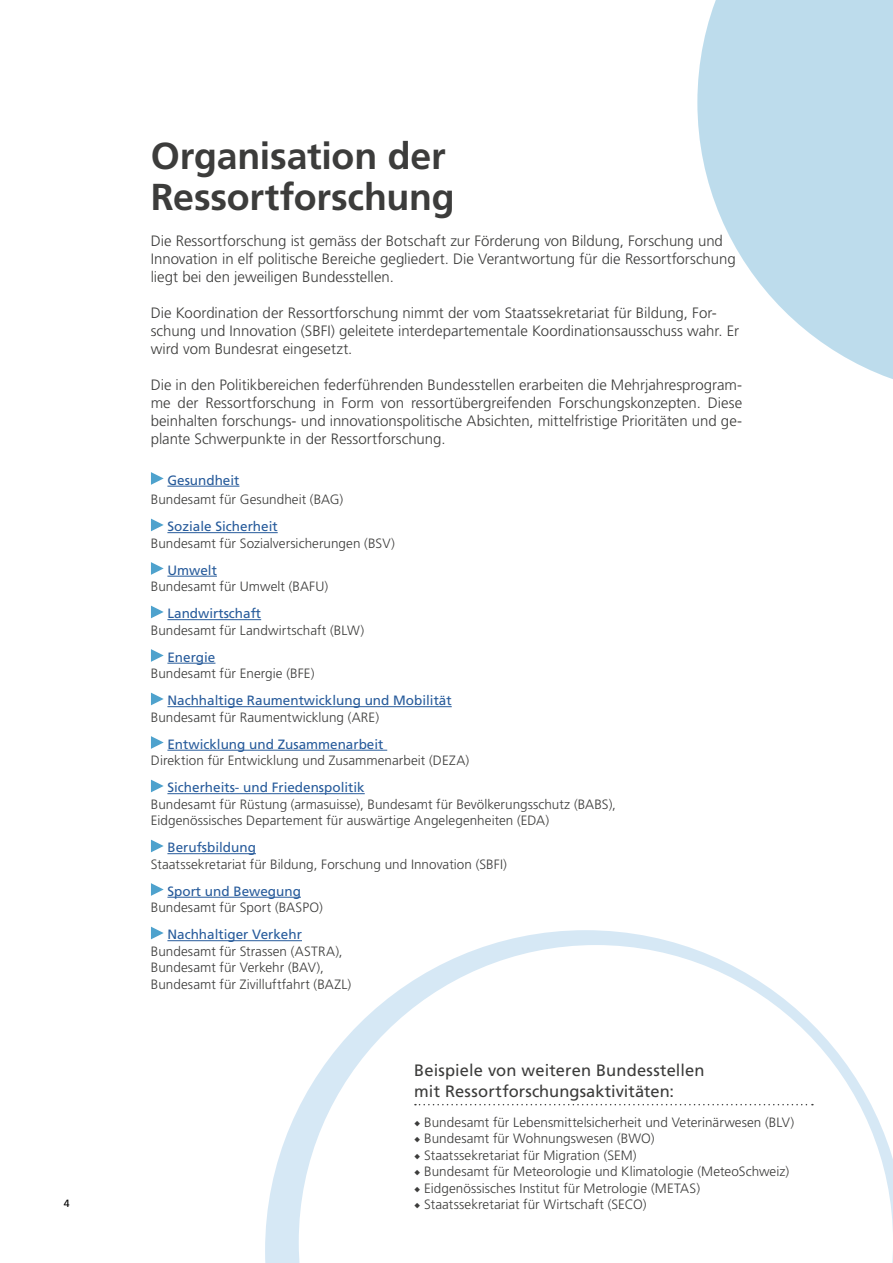
<style>
.page{position:relative;width:893px;height:1263px;background:#fff}
.page>*{position:absolute;margin:0;border:0;box-sizing:border-box;transform-origin:0 0}
.t1{font:700 37.5px/40.5px "Frutiger LT Std";letter-spacing:-.005em;color:#3c3c3b}
.t2{font:16.5px/21px "Frutiger LT Std";letter-spacing:.01em;color:#3c3c3b}
.t3{font:300 15px/18px "Frutiger LT Std";color:#3c3c3b}
.t4{font:300 13.5px/16.5px "Frutiger LT Std";color:#3c3c3b}
.t5{font:13.5px "Frutiger LT Std";color:#275b9b}
.t6{font:10.5px "Frutiger LT Std";color:#000}
.s1{font-family:"Minion Pro";font-weight:400}
</style>
<div class="page">
<svg style="left:697px;top:0;width:196px;height:379px;fill:#bddcec"></svg>
<hr style="left:167px;top:486px;width:72px;height:1px;background:#275b9b">
<hr style="left:167px;top:532px;width:111px;height:1px;background:#275b9b">
<hr style="left:167px;top:576px;width:50px;height:1px;background:#275b9b">
<hr style="left:167px;top:619px;width:94px;height:1px;background:#275b9b">
<hr style="left:167px;top:663px;width:48px;height:1px;background:#275b9b">
<hr style="left:167px;top:706px;width:285px;height:1px;background:#275b9b">
<hr style="left:167px;top:750px;width:220px;height:1px;background:#275b9b">
<hr style="left:167px;top:793px;width:198px;height:1px;background:#275b9b">
<hr style="left:167px;top:853px;width:89px;height:1px;background:#275b9b">
<hr style="left:167px;top:897px;width:134px;height:1px;background:#275b9b">
<hr style="left:167px;top:940px;width:135px;height:1px;background:#275b9b">
<svg style="left:151px;top:472px;width:13px;height:13px"></svg>
<svg style="left:151px;top:519px;width:13px;height:12px"></svg>
<svg style="left:151px;top:562px;width:13px;height:13px"></svg>
<svg style="left:151px;top:606px;width:13px;height:12px"></svg>
<svg style="left:151px;top:649px;width:13px;height:13px"></svg>
<svg style="left:151px;top:693px;width:13px;height:12px"></svg>
<svg style="left:151px;top:736px;width:13px;height:13px"></svg>
<svg style="left:151px;top:780px;width:13px;height:12px"></svg>
<svg style="left:151px;top:840px;width:13px;height:12px"></svg>
<svg style="left:151px;top:883px;width:13px;height:13px"></svg>
<svg style="left:151px;top:927px;width:13px;height:12px"></svg>
<svg style="left:265px;top:930px;width:416px;height:333px"></svg>
<svg style="left:299px;top:945px;width:594px;height:318px"></svg>
<svg style="left:415px;top:1104px;width:398px;height:1px"></svg>
<p class="t6" style="left:64px;top:1197px;width:7px">4</p>
<h1 class="t1" style="left:151px;top:136px;width:306px">Organisation der<br>Ressortforschung</h1>
<p class="t3" style="left:151px;top:232px;width:586px">Die Ressortforschung ist gemäss der Botschaft zur Förderung von Bildung, Forschung und<br>Innovation in elf politische Bereiche gegliedert. Die Verantwortung für die Ressortforschung liegt bei den jeweiligen Bundesstellen.</p>
<p class="t3" style="left:151px;top:304px;width:590px">Die Koordination der Ressortforschung nimmt der vom Staatssekretariat für Bildung, For&shy;schung und Innovation (SBFI) geleitete interdepartementale Koordinationsausschuss wahr. Er wird vom Bundesrat eingesetzt.</p>
<p class="t3" style="left:151px;top:376px;width:593px;text-align:justify">Die in den Politikbereichen federführenden Bundesstellen erarbeiten die Mehrjahresprogram&shy;me der Ressortforschung in Form von ressortübergreifenden Forschungskonzepten. Diese beinhalten forschungs- und innovationspolitische Absichten, mittelfristige Prioritäten und ge&shy;plante Schwerpunkte in der Ressortforschung.</p>
<p class="t5" style="left:167px;top:472px;width:74px">Gesundheit</p>
<p class="t4" style="left:151px;top:492px;width:194px">Bundesamt für Gesundheit (BAG)</p>
<p class="t5" style="left:167px;top:519px;width:112px">Soziale Sicherheit</p>
<p class="t4" style="left:151px;top:535px;width:245px">Bundesamt für Sozialversicherungen (BSV)</p>
<p class="t5" style="left:167px;top:562px;width:51px">Umwelt</p>
<p class="t4" style="left:151px;top:579px;width:179px">Bundesamt für Umwelt (BAFU)</p>
<p class="t5" style="left:167px;top:606px;width:95px">Landwirtschaft</p>
<p class="t4" style="left:151px;top:622px;width:215px">Bundesamt für Landwirtschaft (BLW)</p>
<p class="t5" style="left:167px;top:649px;width:50px">Energie</p>
<p class="t4" style="left:151px;top:666px;width:165px">Bundesamt für Energie (BFE)</p>
<p class="t5" style="left:167px;top:693px;width:286px">Nachhaltige Raumentwicklung und Mobilität</p>
<p class="t4" style="left:151px;top:709px;width:230px">Bundesamt für Raumentwicklung (ARE)</p>
<p class="t5" style="left:167px;top:736px;width:218px">Entwicklung und Zusammenarbeit</p>
<p class="t4" style="left:151px;top:753px;width:320px">Direktion für Entwicklung und Zusammenarbeit (DEZA)</p>
<p class="t5" style="left:167px;top:780px;width:199px">Sicherheits- und Friedenspolitik</p>
<p class="t4" style="left:151px;top:796px;width:466px">Bundesamt für Rüstung (armasuisse), Bundesamt für Bevölkerungsschutz (BABS),<br>Eidgenössisches Departement für auswärtige Angelegenheiten (EDA)</p>
<p class="t5" style="left:167px;top:840px;width:90px">Berufsbildung</p>
<p class="t4" style="left:151px;top:856px;width:357px">Staatssekretariat für Bildung, Forschung und Innovation (SBFI)</p>
<p class="t5" style="left:167px;top:883px;width:135px">Sport und Bewegung</p>
<p class="t4" style="left:151px;top:900px;width:173px">Bundesamt für Sport (BASPO)</p>
<p class="t5" style="left:167px;top:927px;width:136px">Nachhaltiger Verkehr</p>
<p class="t4" style="left:151px;top:943px;width:202px">Bundesamt für Strassen (ASTRA),<br>Bundesamt für Verkehr (BAV),<br>Bundesamt für Zivilluftfahrt (BAZL)</p>
<p class="t2" style="left:414px;top:1059px;width:292px">Beispiele von weiteren Bundesstellen mit Ressortforschungsaktivitäten:</p>
<p class="t4" style="left:414px;top:1114px;width:382px"><span class="s1">◆</span> Bundesamt für Lebensmittelsicherheit und Veterinärwesen (BLV)</p>
<p class="t4" style="left:414px;top:1131px;width:242px"><span class="s1">◆</span> Bundesamt für Wohnungswesen (BWO)</p>
<p class="t4" style="left:414px;top:1147px;width:224px"><span class="s1">◆</span> Staatssekretariat für Migration (SEM)</p>
<p class="t4" style="left:414px;top:1164px;width:376px"><span class="s1">◆</span> Bundesamt für Meteorologie und Klimatologie (MeteoSchweiz)</p>
<p class="t4" style="left:414px;top:1180px;width:287px"><span class="s1">◆</span> Eidgenössisches Institut für Metrologie (METAS)</p>
<p class="t4" style="left:414px;top:1197px;width:234px"><span class="s1">◆</span> Staatssekretariat für Wirtschaft (SECO)</p>
</div>
